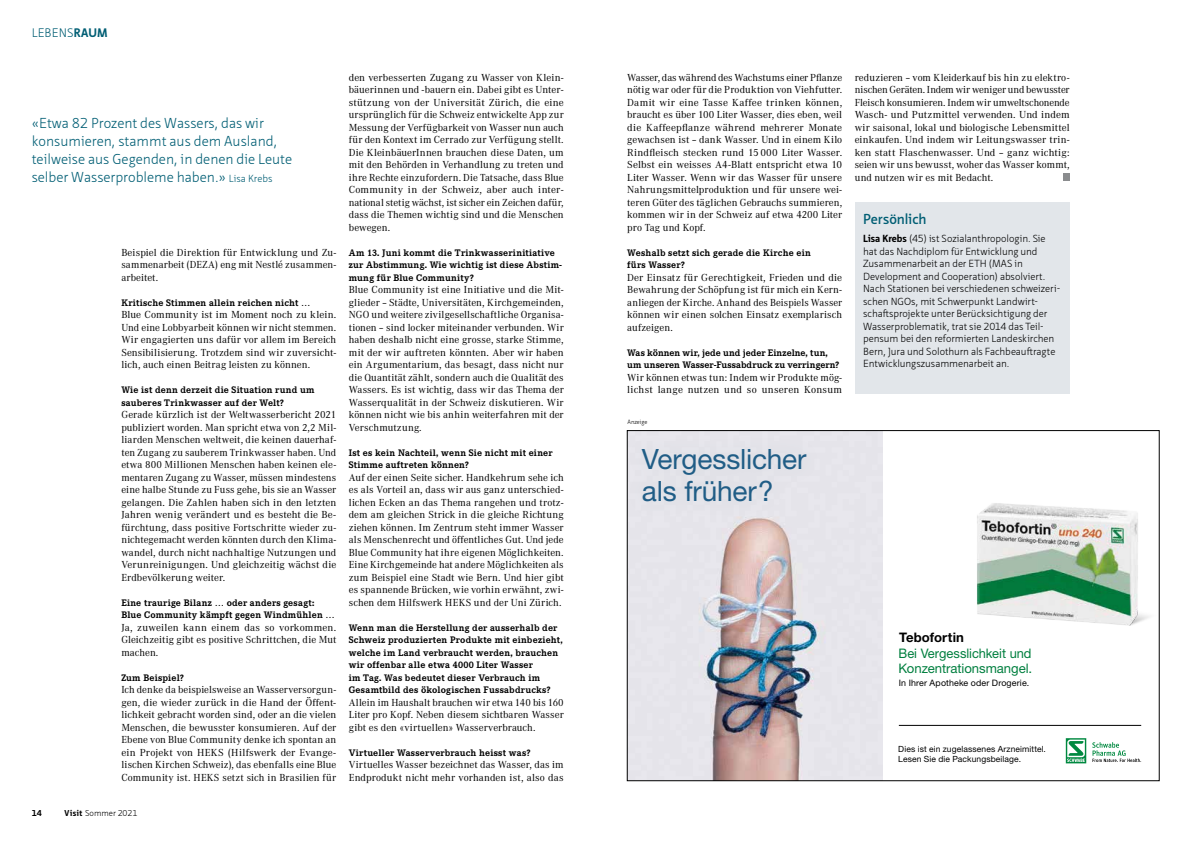
<style>
.page{position:relative;width:1191px;height:842px;background:#fff}
.page>*{position:absolute;margin:0;border:0;box-sizing:border-box;transform-origin:0 0}
.t1{font:28px/32.2px "Helvetica Neue LT Pro";letter-spacing:-.005em;color:#205d86}
.t2{font:300 14px/18px "Neue Sans Pro";color:#005e74}
.t3{font:600 14px "Neue Sans Pro";color:#005e74}
.t4{font:13.1px/15.8px "Helvetica Neue LT Pro";letter-spacing:-.005em;color:#007f3f}
.t5{font:700 13.1px "Helvetica Neue LT Pro";letter-spacing:.005em;color:#000}
.t6{font:300 12px "Neue Sans Pro";letter-spacing:.01em;color:#005e74}
.t7{font:10px/12.5px "Corporate A";letter-spacing:.005em;color:#000;text-align:justify}
.t8{font:300 10px/12.5px "Neue Sans Pro";letter-spacing:-.005em;color:#000}
.t9{font:700 9.3px/12.5px "Corporate E";letter-spacing:.02em;color:#000}
.t10{font:8.9px "Helvetica Neue LT Pro";letter-spacing:.015em;color:#000}
.t11{font:8.5px/10.2px "Helvetica Neue LT Pro";letter-spacing:.01em;color:#000}
.t12{font:300 8.3px "Neue Sans Pro";color:#000}
.t13{font:700 8.3px "Neue Sans Pro";color:#000}
.t14{font:300 6px "Neue Sans Pro";color:#000}
.s1{font-weight:700}
.s2{font-size:10px}
</style>
<div class="page">
<div style="left:854px;top:202px;width:215px;height:191px;background:#e2e6ea"></div>
<img style="left:977px;top:503px;width:172px;height:123px">
<img style="left:629px;top:432px;width:253px;height:347px">
<hr style="left:899px;top:725px;width:242px;height:1px;background:#000">
<div style="left:627px;top:431px;width:197px;height:89px;background:#e4e4e9"></div>
<svg style="left:1065px;top:738px;width:21px;height:25px"></svg>
<svg style="left:1092px;top:742px;width:49px;height:20px"></svg>
<div style="left:1062px;top:173px;width:7px;height:8px;background:#8a8c8e"></div>
<p class="t6" style="left:32px;top:25px;width:77px">LEBENS<span class="s1">RAUM</span></p>
<h2 class="t2" style="left:32px;top:114px;width:262px">«Etwa 82 Prozent des Wassers, das wir konsumieren, stammt aus dem Ausland, teilweise aus Gegenden, in denen die Leute selber Wasserprobleme haben.» <span class="s2">Lisa Krebs</span></h2>
<p class="t7" style="left:121px;top:246px;width:216px">Beispiel die Direktion für Entwicklung und Zu&shy;sammenarbeit (DEZA) eng mit Nestlé zusammen&shy;arbeitet.</p>
<p class="t9" style="left:121px;top:296px;width:191px">Kritische Stimmen allein reichen nicht …</p>
<p class="t7" style="left:121px;top:308px;width:216px">Blue Community ist im Moment noch zu klein.<br>Und eine Lobbyarbeit können wir nicht stemmen.<br>Wir engagierten uns dafür vor allem im Bereich Sensibilisierung. Trotzdem sind wir zuversicht&shy;lich, auch einen Beitrag leisten zu können.</p>
<p class="t9" style="left:121px;top:384px;width:195px">Wie ist denn derzeit die Situation rund um sauberes Trinkwasser auf der Welt?</p>
<p class="t7" style="left:121px;top:408px;width:216px">Gerade kürzlich ist der Weltwasserbericht 2021 publiziert worden. Man spricht etwa von 2,2 Mil&shy;liarden Menschen weltweit, die keinen dauerhaf&shy;ten Zugang zu sauberem Trinkwasser haben. Und etwa 800 Millionen Menschen haben keinen ele&shy;mentaren Zugang zu Wasser, müssen mindestens eine halbe Stunde zu Fuss gehe, bis sie an Wasser gelangen. Die Zahlen haben sich in den letzten Jahren wenig verändert und es besteht die Be&shy;fürchtung, dass positive Fortschritte wieder zu&shy;nichtegemacht werden könnten durch den Klima&shy;wandel, durch nicht nachhaltige Nutzungen und Verunreinigungen. Und gleichzeitig wächst die Erdbevölkerung weiter.</p>
<p class="t9" style="left:121px;top:596px;width:215px">Eine traurige Bilanz … oder anders gesagt:<br>Blue Community kämpft gegen Windmühlen …</p>
<p class="t7" style="left:121px;top:621px;width:216px">Ja, zuweilen kann einem das so vorkommen.<br>Gleichzeitig gibt es positive Schrittchen, die Mut machen.</p>
<p class="t9" style="left:121px;top:671px;width:64px">Zum Beispiel?</p>
<p class="t7" style="left:121px;top:683px;width:216px">Ich denke da beispielsweise an Wasserversorgun&shy;gen, die wieder zurück in die Hand der Öffent&shy;lichkeit gebracht worden sind, oder an die vielen Menschen, die bewusster konsumieren. Auf der Ebene von Blue Community denke ich spontan an ein Projekt von HEKS (Hilfswerk der Evange&shy;lischen Kirchen Schweiz), das ebenfalls eine Blue Community ist. HEKS setzt sich in Brasilien für</p>
<p class="t13" style="left:32px;top:807px;width:11px">14</p>
<p class="t12" style="left:65px;top:807px;width:74px"><span class="s1">Visit</span> Sommer 2021</p>
<p class="t7" style="left:349px;top:71px;width:216px">den verbesserten Zugang zu Wasser von Klein&shy;bäuerinnen und -bauern ein. Dabei gibt es Unter&shy;stützung von der Universität Zürich, die eine ursprünglich für die Schweiz entwickelte App zur Messung der Verfügbarkeit von Wasser nun auch für den Kontext im Cerrado zur Verfügung stellt.<br>Die KleinbäuerInnen brauchen diese Daten, um mit den Behörden in Verhandlung zu treten und ihre Rechte einzufordern. Die Tatsache, dass Blue Community in der Schweiz, aber auch inter&shy;national stetig wächst, ist sicher ein Zeichen dafür, dass die Themen wichtig sind und die Menschen bewegen.</p>
<p class="t9" style="left:349px;top:246px;width:215px">Am 13. Juni kommt die Trinkwasserinitiative zur Abstimmung. Wie wichtig ist diese Abstim&shy;mung für Blue Community?</p>
<p class="t7" style="left:349px;top:283px;width:216px">Blue Community ist eine Initiative und die Mit&shy;glieder – Städte, Universitäten, Kirchgemeinden, NGO und weitere zivilgesellschaftliche Organisa&shy;tionen – sind locker miteinander verbunden. Wir haben deshalb nicht eine grosse, starke Stimme, mit der wir auftreten könnten. Aber wir haben ein Argumentarium, das besagt, dass nicht nur die Quantität zählt, sondern auch die Qualität des Wassers. Es ist wichtig, dass wir das Thema der Wasserqualität in der Schweiz diskutieren. Wir können nicht wie bis anhin weiterfahren mit der Verschmutzung.</p>
<p class="t9" style="left:349px;top:446px;width:205px">Ist es kein Nachteil, wenn Sie nicht mit einer<br>Stimme auftreten können?</p>
<p class="t7" style="left:349px;top:471px;width:216px">Auf der einen Seite sicher. Handkehrum sehe ich es als Vorteil an, dass wir aus ganz unterschied&shy;lichen Ecken an das Thema rangehen und trotz&shy;dem am gleichen Strick in die gleiche Richtung ziehen können. Im Zentrum steht immer Wasser als Menschenrecht und öffentliches Gut. Und jede Blue Community hat ihre eigenen Möglichkeiten.<br>Eine Kirchgemeinde hat andere Möglichkeiten als zum Beispiel eine Stadt wie Bern. Und hier gibt es spannende Brücken, wie vorhin erwähnt, zwi&shy;schen dem Hilfswerk HEKS und der Uni Zürich.</p>
<p class="t9" style="left:349px;top:621px;width:215px">Wenn man die Herstellung der ausserhalb der Schweiz produzierten Produkte mit einbezieht, welche im Land verbraucht werden, brauchen wir offenbar alle etwa 4000 Liter Wasser<br>im Tag. Was bedeutet dieser Verbrauch im Gesamtbild des ökologischen Fussabdrucks?</p>
<p class="t7" style="left:349px;top:696px;width:216px">Allein im Haushalt brauchen wir etwa 140 bis 160<br>Liter pro Kopf. Neben diesem sichtbaren Wasser gibt es den «virtuellen» Wasserverbrauch.</p>
<p class="t9" style="left:349px;top:746px;width:183px">Virtueller Wasserverbrauch heisst was?</p>
<p class="t7" style="left:349px;top:758px;width:216px">Virtuelles Wasser bezeichnet das Wasser, das im<br>Endprodukt nicht mehr vorhanden ist, also das</p>
<p class="t7" style="left:627px;top:71px;width:216px">Wasser, das während des Wachstums einer Pflanze nötig war oder für die Produktion von Viehfutter.<br>Damit wir eine Tasse Kaffee trinken können, braucht es über 100 Liter Wasser, dies eben, weil die Kaffeepflanze während mehrerer Monate gewachsen ist – dank Wasser. Und in einem Kilo Rindfleisch stecken rund 15 000 Liter Wasser.<br>Selbst ein weisses A4-Blatt entspricht etwa 10<br>Liter Wasser. Wenn wir das Wasser für unsere Nahrungsmittelproduktion und für unsere wei&shy;teren Güter des täglichen Gebrauchs summieren, kommen wir in der Schweiz auf etwa 4200 Liter pro Tag und Kopf.</p>
<p class="t9" style="left:627px;top:246px;width:185px">Weshalb setzt sich gerade die Kirche ein fürs Wasser?</p>
<p class="t7" style="left:627px;top:271px;width:216px">Der Einsatz für Gerechtigkeit, Frieden und die Bewahrung der Schöpfung ist für mich ein Kern&shy;anliegen der Kirche. Anhand des Beispiels Wasser können wir einen solchen Einsatz exemplarisch aufzeigen.</p>
<p class="t9" style="left:627px;top:346px;width:213px">Was können wir, jede und jeder Einzelne, tun, um unseren Wasser-Fussabdruck zu verringern?</p>
<p class="t7" style="left:627px;top:371px;width:216px">Wir können etwas tun: Indem wir Produkte mög&shy;lichst lange nutzen und so unseren Konsum</p>
<p class="t14" style="left:627px;top:418px;width:21px">Anzeige</p>
<h1 class="t1" style="left:642px;top:442px;width:166px">Vergesslicher als früher?</h1>
<p class="t7" style="left:854px;top:71px;width:216px">reduzieren – vom Kleiderkauf bis hin zu elektro&shy;nischen Geräten. Indem wir weniger und bewusster Fleisch konsumieren. Indem wir umweltschonende Wasch- und Putzmittel verwenden. Und indem wir saisonal, lokal und biologische Lebensmittel einkaufen. Und indem wir Leitungswasser trin&shy;ken statt Flaschenwasser. Und – ganz wichtig: seien wir uns bewusst, woher das Wasser kommt, und nutzen wir es mit Bedacht.</p>
<h2 class="t3" style="left:863px;top:210px;width:65px">Persönlich</h2>
<p class="t8" style="left:863px;top:232px;width:199px"><span class="s1">Lisa Krebs</span> (45) ist Sozialanthropologin. Sie hat das Nachdiplom für Entwicklung und Zusammenarbeit an der ETH (MAS in Development and Cooperation) absolviert.<br>Nach Stationen bei verschiedenen schweizeri&shy;schen NGOs, mit Schwerpunkt Landwirt&shy;schaftsprojekte unter Berücksichtigung der Wasserproblematik, trat sie 2014 das Teil&shy;pensum bei den reformierten Landeskirchen Bern, Jura und Solothurn als Fachbeauftragte Entwicklungszusammenarbeit an.</p>
<h3 class="t5" style="left:899px;top:629px;width:66px">Tebofortin</h3>
<h3 class="t4" style="left:898px;top:645px;width:135px">Bei Vergesslichkeit und<br>Konzentrationsmangel.</h3>
<p class="t10" style="left:899px;top:678px;width:132px">In Ihrer Apotheke oder Drogerie.</p>
<p class="t11" style="left:898px;top:744px;width:149px">Dies ist ein zugelassenes Arzneimittel.<br>Lesen Sie die Packungsbeilage.</p>
</div>
